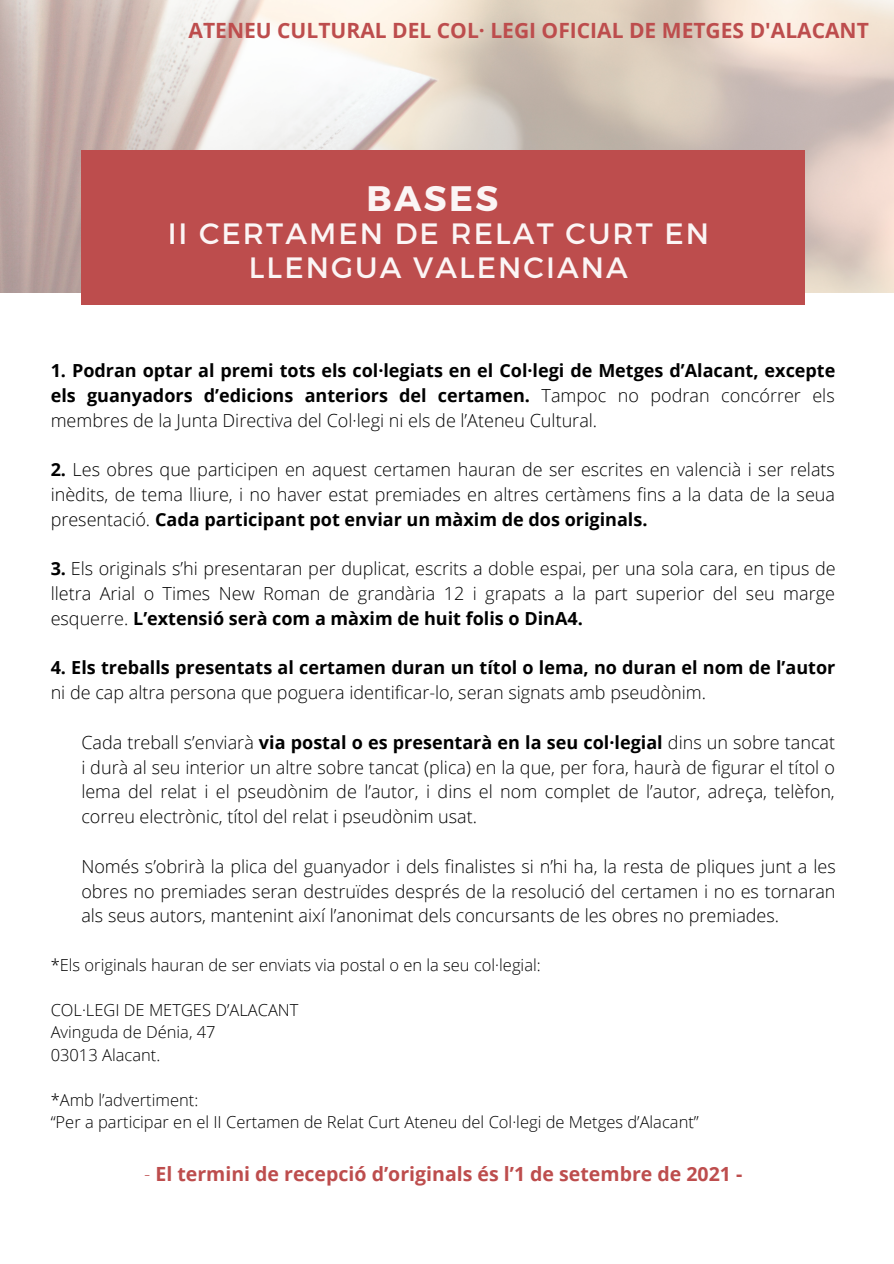
<style>
.page{position:relative;width:894px;height:1264px;background:#fff}
.page>*{position:absolute;margin:0;border:0;box-sizing:border-box;transform-origin:0 0}
.t1{font:700 35.4px "Montserrat";letter-spacing:.07em;color:#fff}
.t2{font:29.4px/33.8px "Montserrat";letter-spacing:.07em;color:#fff;text-align:center}
.t3{font:700 21px "Open Sans";color:#bd4d4d}
.t4{font:700 19.5px "Open Sans";color:#bd4d4d}
.t5{font:300 18px/24.8px "Open Sans";color:#000;text-align:justify}
.t6{font:700 18px/24.8px "Open Sans";color:#000;text-align:justify}
.t7{font:300 16.5px "Open Sans";color:#000}
.s1{font-weight:300}
.s2{font-weight:700}
</style>
<div class="page">
<img style="left:0;top:0;width:893px;height:292px">
<div style="left:82px;top:150px;width:723px;height:154px;background:#bd4d4d"></div>
<p class="t3" style="left:188px;top:15px;width:681px">ATENEU CULTURAL DEL COL· LEGI OFICIAL DE METGES D'ALACANT</p>
<h1 class="t1" style="left:366px;top:175px;width:133px">BASES</h1>
<h2 class="t2" style="left:167px;top:215px;width:543px">II CERTAMEN DE RELAT CURT EN<br>LLENGUA VALENCIANA</h2>
<p class="t6" style="left:51px;top:358px;width:786px">1. Podran optar al premi tots els col·legiats en el Col·legi de Metges d’Alacant, excepte els guanyadors d’edicions anteriors del certamen. <span class="s1">Tampoc no podran concórrer els membres de la Junta Directiva del Col·legi ni els de l’Ateneu Cultural.</span></p>
<p class="t5" style="left:51px;top:457px;width:785px"><span class="s2">2.</span> Les obres que participen en aquest certamen hauran de ser escrites en valencià i ser relats inèdits, de tema lliure, i no haver estat premiades en altres certàmens fins a la data de la seua presentació. <span class="s2">Cada participant pot enviar un màxim de dos originals.</span></p>
<p class="t5" style="left:51px;top:556px;width:786px"><span class="s2">3.</span> Els originals s’hi presentaran per duplicat, escrits a doble espai, per una sola cara, en tipus de lletra Arial o Times New Roman de grandària 12 i grapats a la part superior del seu marge esquerre. <span class="s2">L’extensió serà com a màxim de huit folis o DinA4.</span></p>
<p class="t6" style="left:51px;top:655px;width:786px">4. Els treballs presentats al certamen duran un títol o lema, no duran el nom de l’autor <span class="s1">ni de cap altra persona que poguera identificar-lo, seran signats amb pseudònim.</span></p>
<p class="t5" style="left:81px;top:729px;width:755px">Cada treball s’enviarà <span class="s2">via postal o es presentarà en la seu col·legial</span> dins un sobre tancat i durà al seu interior un altre sobre tancat (plica) en la que, per fora, haurà de figurar el títol o lema del relat i el pseudònim de l’autor, i dins el nom complet de l’autor, adreça, telèfon, correu electrònic, títol del relat i pseudònim usat.</p>
<p class="t5" style="left:81px;top:853px;width:755px">Només s’obrirà la plica del guanyador i dels finalistes si n’hi ha, la resta de pliques junt a les obres no premiades seran destruïdes després de la resolució del certamen i no es tornaran als seus autors, mantenint així l’anonimat dels concursants de les obres no premiades.</p>
<p class="t7" style="left:51px;top:953px;width:491px">*Els originals hauran de ser enviats via postal o en la seu col·legial:</p>
<p class="t7" style="left:51px;top:998px;width:249px">COL·LEGI DE METGES D’ALACANT</p>
<p class="t7" style="left:51px;top:1020px;width:166px">Avinguda de Dénia, 47</p>
<p class="t7" style="left:51px;top:1043px;width:111px">03013 Alacant.</p>
<p class="t7" style="left:51px;top:1088px;width:149px">*Amb l’advertiment:</p>
<p class="t7" style="left:51px;top:1110px;width:649px">“Per a participar en el II Certamen de Relat Curt Ateneu del Col·legi de Metges d’Alacant”</p>
<p class="t4" style="left:144px;top:1160px;width:599px"><span class="s1">-</span> El termini de recepció d’originals és l’1 de setembre de 2021 -</p>
</div>
